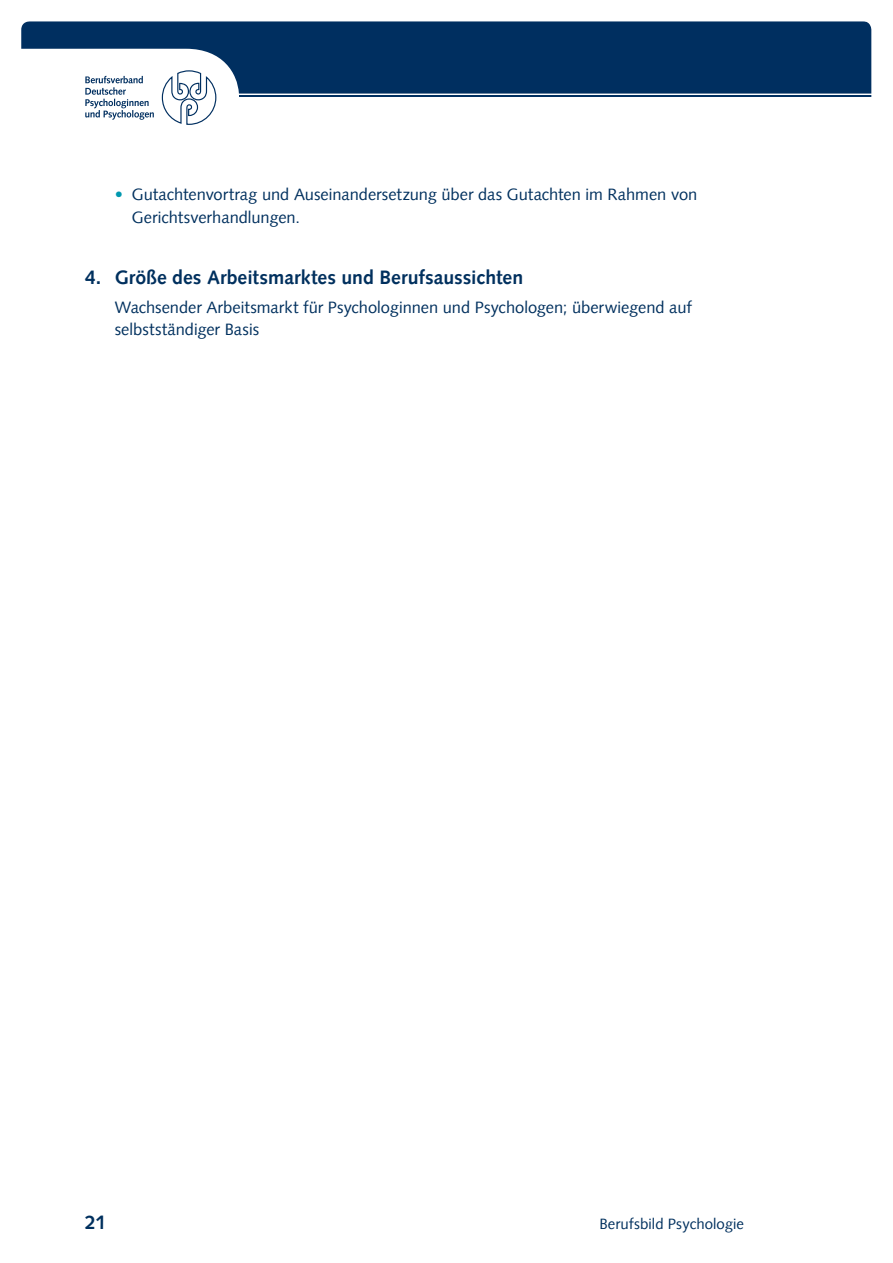
<style>
.page{position:relative;width:893px;height:1263px;background:#fff}
.page>*{position:absolute;margin:0;border:0;box-sizing:border-box;transform-origin:0 0}
.t1{font:700 19.5px "Syntax LT";color:#00305e}
.t2{font:16.5px/22.5px "Syntax LT";color:#00305e}
.t3{font:15px "Syntax LT";letter-spacing:.005em;color:#00305e}
.s1{color:#0098af}
</style>
<div class="page">
<svg style="left:21px;top:21px;width:850px;height:73px;fill:#002f60"></svg>
<hr style="left:239px;top:95px;width:632px;height:2px;background:#002f60">
<svg style="left:162px;top:70px;width:54px;height:55px"></svg>
<svg style="left:85px;top:76px;width:69px;height:44px"></svg>
<p class="t2" style="left:132px;top:183px;width:567px;text-indent:-17px"><span class="s1">•</span> Gutachtenvortrag und Auseinandersetzung über das Gutachten im Rahmen von<br>Gerichtsverhandlungen.</p>
<p class="t1" style="left:85px;top:266px;width:440px">4. Größe des Arbeitsmarktes und Berufsaussichten</p>
<p class="t2" style="left:115px;top:296px;width:579px">Wachsender Arbeitsmarkt für Psychologinnen und Psychologen; überwiegend auf selbstständiger Basis</p>
<p class="t1" style="left:85px;top:1211px;width:23px">21</p>
<p class="t3" style="left:599px;top:1215px;width:146px">Berufsbild Psychologie</p>
</div>
